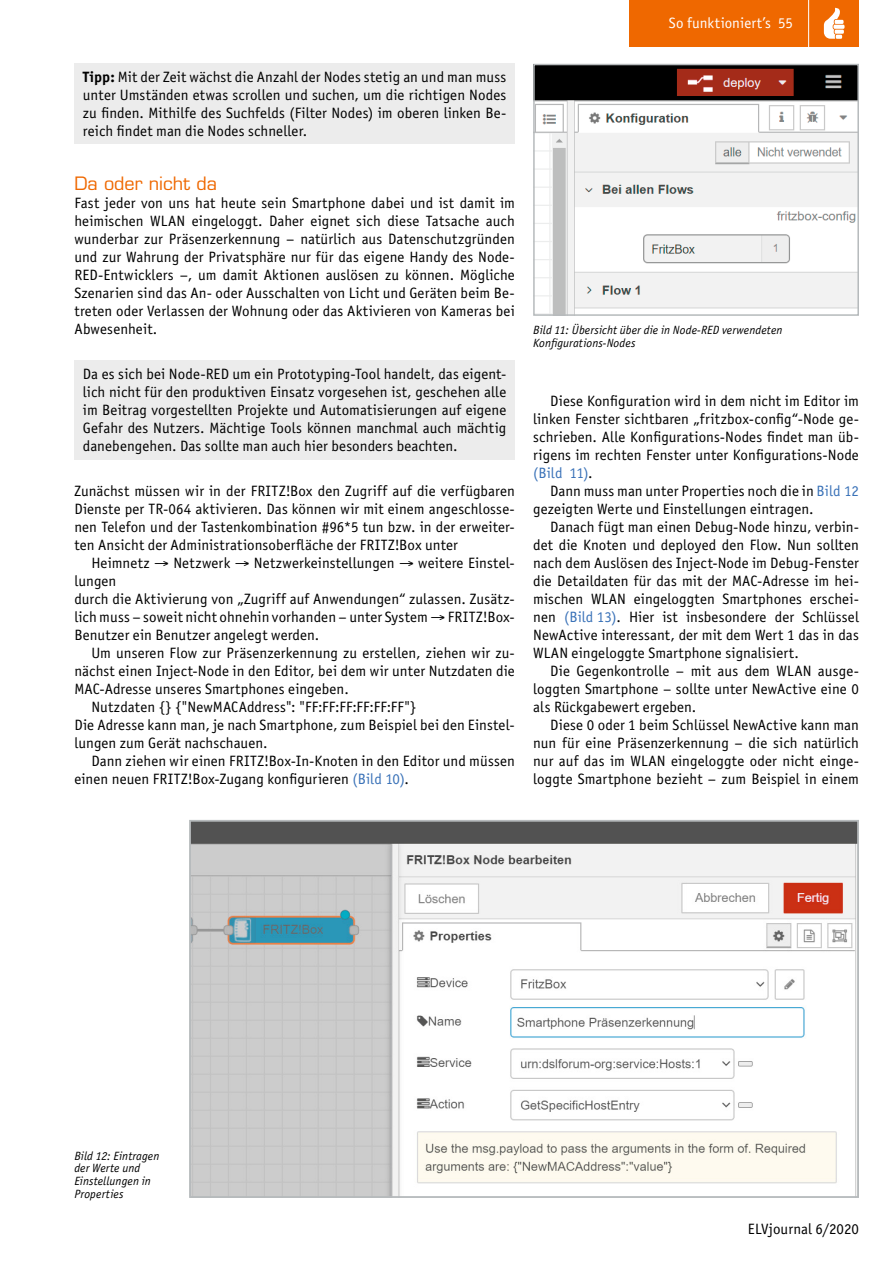
<style>
.page{position:relative;width:893px;height:1263px;background:#fff}
.page>*{position:absolute;margin:0;border:0;box-sizing:border-box;transform-origin:0 0}
.Subhead_5{font:18px "Eurostile LT Std";color:#ef6800}
.Fließtext_Neuer_Absa{font:15px/18px "Officina Sans Book ITC";letter-spacing:.005em;color:#000;text-align:justify}
.Fließtext_Neue_Zeile{font:15px/18px "Officina Sans Book ITC";letter-spacing:.005em;color:#000;text-align:justify}
.t1{font:15px "Officina Sans Book ITC";color:#fff}
.Bildunterschrift{font:italic 12px/12.8px "Officina Sans Book ITC";letter-spacing:.005em;color:#000}
.s1{font-family:"Officina Sans Bold ITC"}
.s2{color:#3a72b8}
</style>
<div class="page">
<div style="left:629px;top:0;width:230px;height:47px;background:#ef6800"></div>
<hr style="left:808px;top:0;width:1px;height:51px;background:#fff">
<svg style="left:824px;top:7px;width:20px;height:32px"></svg>
<div style="left:74px;top:64px;width:441px;height:80px;background:#ececec"></div>
<div style="left:74px;top:360px;width:441px;height:100px;background:#ececec"></div>
<img style="left:192px;top:823px;width:664px;height:372px">
<div style="left:189px;top:820px;width:670px;height:378px;border:2px solid #b6babc"></div>
<img style="left:536px;top:67px;width:320px;height:246px">
<div style="left:533px;top:64px;width:326px;height:252px;border:2px solid #b6babc"></div>
<p class="Fließtext_Neuer_Absa" style="left:83px;top:67px;width:425px"><span class="s1">Tipp:</span> Mit der Zeit wächst die Anzahl der Nodes stetig an und man muss unter Umständen etwas scrollen und suchen, um die richtigen Nodes zu finden. Mithilfe des Suchfelds (Filter Nodes) im oberen linken Be&shy;reich findet man die Nodes schneller.</p>
<p class="Subhead_5" style="left:74px;top:172px;width:144px">Da oder nicht da</p>
<p class="Fließtext_Neuer_Absa" style="left:74px;top:193px;width:442px">Fast jeder von uns hat heute sein Smartphone dabei und ist damit im heimischen WLAN eingeloggt. Daher eignet sich diese Tatsache auch wunderbar zur Präsenzerkennung – natürlich aus Datenschutzgründen und zur Wahrung der Privatsphäre nur für das eigene Handy des Node-RED-Entwicklers –, um damit Aktionen auslösen zu können. Mögliche Szenarien sind das An- oder Ausschalten von Licht und Geräten beim Be&shy;treten oder Verlassen der Wohnung oder das Aktivieren von Kameras bei Abwesenheit.</p>
<p class="Fließtext_Neuer_Absa" style="left:83px;top:364px;width:425px">Da es sich bei Node-RED um ein Prototyping-Tool handelt, das eigent&shy;lich nicht für den produktiven Einsatz vorgesehen ist, geschehen alle im Beitrag vorgestellten Projekte und Automatisierungen auf eigene Gefahr des Nutzers. Mächtige Tools können manchmal auch mächtig danebengehen. Das sollte man auch hier besonders beachten.</p>
<p class="Fließtext_Neuer_Absa" style="left:74px;top:481px;width:442px">Zunächst müssen wir in der FRITZ!Box den Zugriff auf die verfügbaren Dienste per TR-064 aktivieren. Das können wir mit einem angeschlosse&shy;nen Telefon und der Tastenkombination #96*5 tun bzw. in der erweiter&shy;ten Ansicht der Administrationsoberfläche der FRITZ!Box unter</p>
<p class="Fließtext_Neue_Zeile" style="left:74px;top:553px;width:442px;text-indent:17px">Heimnetz → Netzwerk → Netzwerkeinstellungen → weitere Einstel&shy;lungen</p>
<p class="Fließtext_Neuer_Absa" style="left:74px;top:589px;width:442px">durch die Aktivierung von „Zugriff auf Anwendungen“ zulassen. Zusätz&shy;lich muss – soweit nicht ohnehin vorhanden – unter System → FRITZ!Box-Benutzer ein Benutzer angelegt werden.</p>
<p class="Fließtext_Neue_Zeile" style="left:74px;top:643px;width:442px;text-indent:17px">Um unseren Flow zur Präsenzerkennung zu erstellen, ziehen wir zu&shy;nächst einen Inject-Node in den Editor, bei dem wir unter Nutzdaten die MAC-Adresse unseres Smartphones eingeben.</p>
<p class="Fließtext_Neue_Zeile" style="left:91px;top:697px;width:327px">Nutzdaten {} {"NewMACAddress": "FF:FF:FF:FF:FF:FF"}</p>
<p class="Fließtext_Neuer_Absa" style="left:74px;top:715px;width:442px">Die Adresse kann man, je nach Smartphone, zum Beispiel bei den Einstel&shy;lungen zum Gerät nachschauen.</p>
<p class="Fließtext_Neue_Zeile" style="left:74px;top:751px;width:442px;text-indent:17px">Dann ziehen wir einen FRITZ!Box-In-Knoten in den Editor und müssen einen neuen FRITZ!Box-Zugang konfigurieren <span class="s2">(Bild 10)</span>.</p>
<p class="t1" style="left:669px;top:13px;width:126px">So funktioniert’s 55</p>
<p class="Bildunterschrift" style="left:533px;top:323px;width:251px">Bild 11: Übersicht über die in Node-RED verwendeten<br>Konfigurations-Nodes</p>
<p class="Fließtext_Neue_Zeile" style="left:533px;top:391px;width:327px;text-indent:17px">Diese Konfiguration wird in dem nicht im Editor im linken Fenster sichtbaren „fritzbox-config“-Node ge&shy;schrieben. Alle Konfigurations-Nodes findet man üb&shy;rigens im rechten Fenster unter Konfigurations-Node <span class="s2">(Bild 11)</span>.</p>
<p class="Fließtext_Neue_Zeile" style="left:533px;top:481px;width:327px;text-indent:17px">Dann muss man unter Properties noch die in <span class="s2">Bild 12 </span>gezeigten Werte und Einstellungen eintragen.</p>
<p class="Fließtext_Neue_Zeile" style="left:533px;top:517px;width:327px;text-indent:17px">Danach fügt man einen Debug-Node hinzu, verbin&shy;det die Knoten und deployed den Flow. Nun sollten nach dem Auslösen des Inject-Node im Debug-Fenster die Detaildaten für das mit der MAC-Adresse im hei&shy;mischen WLAN eingeloggten Smartphones erschei&shy;nen <span class="s2">(Bild 13)</span>. Hier ist insbesondere der Schlüssel NewActive interessant, der mit dem Wert 1 das in das WLAN eingeloggte Smartphone signalisiert.</p>
<p class="Fließtext_Neue_Zeile" style="left:533px;top:661px;width:327px;text-indent:17px">Die Gegenkontrolle – mit aus dem WLAN ausge&shy;loggten Smartphone – sollte unter NewActive eine 0 als Rückgabewert ergeben.</p>
<p class="Fließtext_Neue_Zeile" style="left:533px;top:715px;width:327px;text-indent:17px">Diese 0 oder 1 beim Schlüssel NewActive kann man nun für eine Präsenzerkennung – die sich natürlich nur auf das im WLAN eingeloggte oder nicht einge&shy;loggte Smartphone bezieht – zum Beispiel in einem</p>
<p class="Bildunterschrift" style="left:74px;top:1149px;width:87px">Bild 12: Eintragen der Werte und<br>Einstellungen in<br>Properties</p>
<p class="Fließtext_Neuer_Absa" style="left:748px;top:1219px;width:113px">ELVjournal 6/2020</p>
</div>
